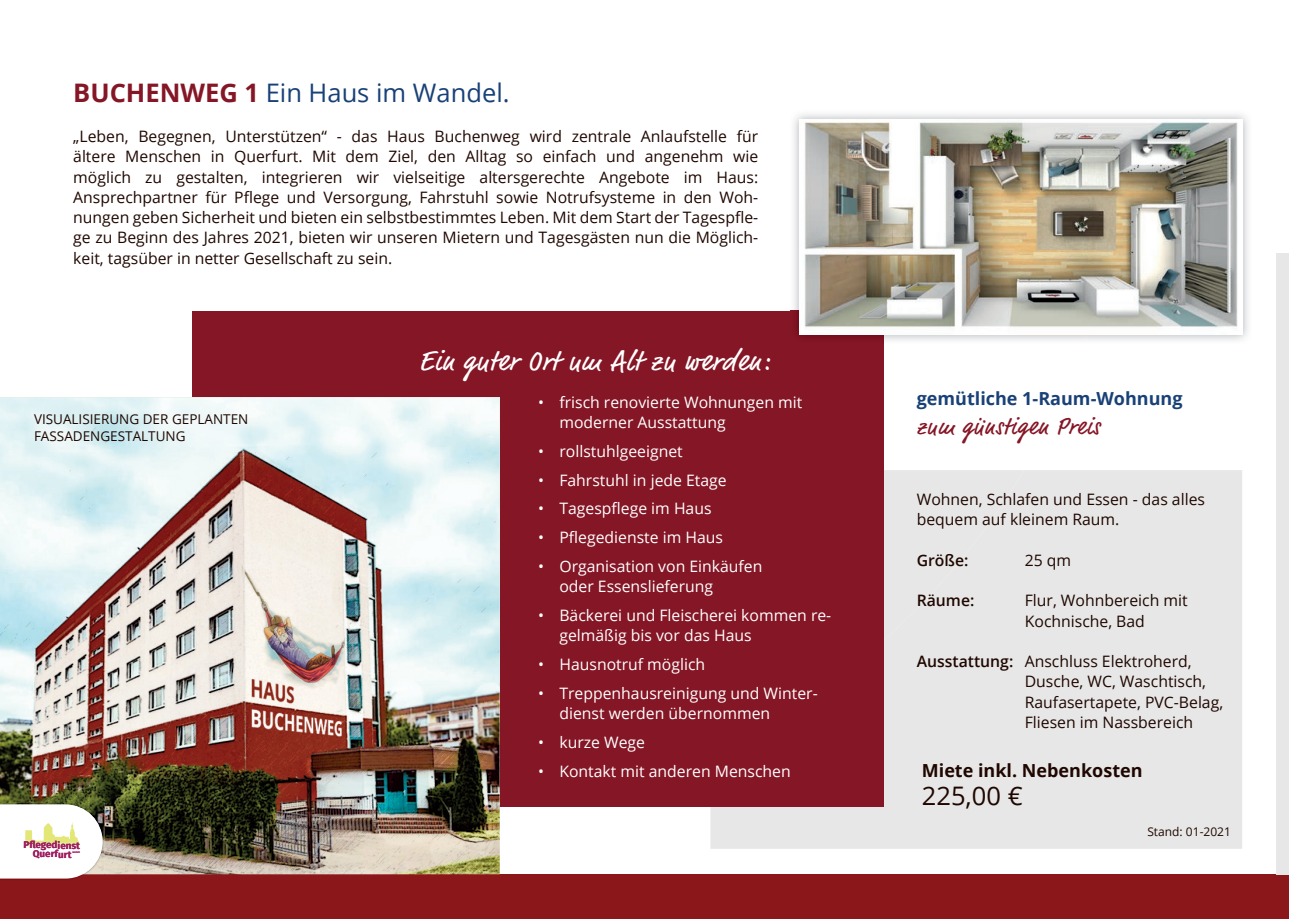
<style>
.page{position:relative;width:1289px;height:919px;background:#fff}
.page>*{position:absolute;margin:0;border:0;box-sizing:border-box;transform-origin:0 0}
.t1{font:28.5px "Market OT";letter-spacing:.04em;color:#fff}
.t2{font:25.5px "Open Sans";color:#194177}
.t3{font:25.5px "Open Sans";color:#1f0700}
.t4{font:24px "Market OT";letter-spacing:.04em;color:#851626}
.t5{font:700 18px "Open Sans";color:#194177}
.t6{font:700 18px "Open Sans";color:#1f0700}
.t7{font:15.75px/20.2px "Open Sans";color:#1f0700}
.t8{font:15.75px/20.2px "Open Sans";color:#fff}
.t9{font:600 15.75px "Open Sans";color:#1f0700}
.t10{font:13.5px/16.5px "Open Sans";color:#1f0700}
.t11{font:12px "Open Sans";color:#1f0700}
.t12{font:700 9.75px/9px "Fira Sans";color:#9e2063;text-align:center}
.t13{font:700 2.55px "Fira Sans";color:#9e2063}
.s1{font-weight:700;color:#851626}
.s2{font-weight:600}
</style>
<div class="page">
<div style="left:0;top:874px;width:1288px;height:44px;background:#8b171a"></div>
<div style="left:1276px;top:253px;width:12px;height:621px;background:#e7e7e7"></div>
<div style="left:710px;top:470px;width:532px;height:378px;background:#e7e7e7"></div>
<div style="left:883px;top:470px;width:141px;height:170px;background:#e7e7e7"></div>
<div style="left:192px;top:311px;width:691px;height:495px;background:#851626"></div>
<img style="left:0;top:397px;width:499px;height:477px">
<img style="left:1127px;top:114px;width:121px;height:227px">
<img style="left:790px;top:114px;width:337px;height:230px">
<img style="left:790px;top:311px;width:93px;height:33px">
<img style="left:799px;top:119px;width:443px;height:215px">
<img style="left:0;top:802px;width:104px;height:78px">
<svg style="left:0;top:804px;width:102px;height:74px"></svg>
<h2 class="t2" style="left:73px;top:76px;width:438px"><span class="s1">BUCHENWEG 1</span> Ein Haus im Wandel.</h2>
<p class="t7" style="left:73px;top:126px;width:686px;text-align:justify">„Leben, Begegnen, Unterstützen“ - das Haus Buchenweg wird zentrale Anlaufstelle für ältere Menschen in Querfurt. Mit dem Ziel, den Alltag so einfach und angenehm wie möglich zu gestalten, integrieren wir vielseitige altersgerechte Angebote im Haus:<br>Ansprechpartner für Pflege und Versorgung, Fahrstuhl sowie Notrufsysteme in den Woh&shy;nungen geben Sicherheit und bieten ein selbstbestimmtes Leben. Mit dem Start der Tagespfle&shy;ge zu Beginn des Jahres 2021, bieten wir unseren Mietern und Tagesgästen nun die Möglich&shy;keit, tagsüber in netter Gesellschaft zu sein.</p>
<p class="t10" style="left:34px;top:410px;width:216px">VISUALISIERUNG DER GEPLANTEN<br>FASSADENGESTALTUNG</p>
<p class="t12" style="left:23px;top:839px;width:58px">Pflegedienst<br>Querfurt</p>
<p class="t13" style="left:72px;top:850px;width:9px">GmbH</p>
<h1 class="t1" style="left:419px;top:343px;width:352px">Ein guter Ort um Alt zu werden:</h1>
<p class="t8" style="left:559px;top:391px;width:244px;text-indent:-21px">• frisch renovierte Wohnungen mit moderner Ausstattung</p>
<p class="t8" style="left:538px;top:440px;width:146px">• rollstuhlgeeignet</p>
<p class="t8" style="left:538px;top:469px;width:190px">• Fahrstuhl in jede Etage</p>
<p class="t8" style="left:538px;top:498px;width:175px">• Tagespflege im Haus</p>
<p class="t8" style="left:538px;top:527px;width:186px">• Pflegedienste im Haus</p>
<p class="t8" style="left:559px;top:555px;width:204px;text-indent:-21px">• Organisation von Einkäufen oder Essenslieferung</p>
<p class="t8" style="left:559px;top:604px;width:273px;text-indent:-21px">• Bäckerei und Fleischerei kommen re&shy;gelmäßig bis vor das Haus</p>
<p class="t8" style="left:538px;top:653px;width:169px">• Hausnotruf möglich</p>
<p class="t8" style="left:559px;top:682px;width:260px;text-indent:-21px">• Treppenhausreinigung und Winter&shy;dienst werden übernommen</p>
<p class="t8" style="left:538px;top:731px;width:108px">• kurze Wege</p>
<p class="t8" style="left:538px;top:760px;width:254px">• Kontakt mit anderen Menschen</p>
<p class="t5" style="left:916px;top:386px;width:267px">gemütliche 1-Raum-Wohnung</p>
<h3 class="t4" style="left:916px;top:411px;width:185px">zum günstigen Preis</h3>
<p class="t7" style="left:916px;top:488px;width:290px">Wohnen, Schlafen und Essen - das alles bequem auf kleinem Raum.</p>
<p class="t9" style="left:916px;top:549px;width:53px">Größe:</p>
<p class="t7" style="left:1024px;top:549px;width:48px">25 qm</p>
<p class="t9" style="left:916px;top:589px;width:59px">Räume:</p>
<p class="t7" style="left:1024px;top:590px;width:164px">Flur, Wohnbereich mit<br>Kochnische, Bad</p>
<p class="t7" style="left:1024px;top:650px;width:200px;text-indent:-108px"><span class="s2">Ausstattung:</span> Anschluss Elektroherd,<br>Dusche, WC, Waschtisch,<br>Raufasertapete, PVC-Belag,<br>Fliesen im Nassbereich</p>
<p class="t6" style="left:921px;top:757px;width:222px">Miete inkl. Nebenkosten</p>
<h2 class="t3" style="left:921px;top:778px;width:102px">225,00 €</h2>
<p class="t11" style="left:1147px;top:823px;width:85px">Stand: 01-2021</p>
</div>
